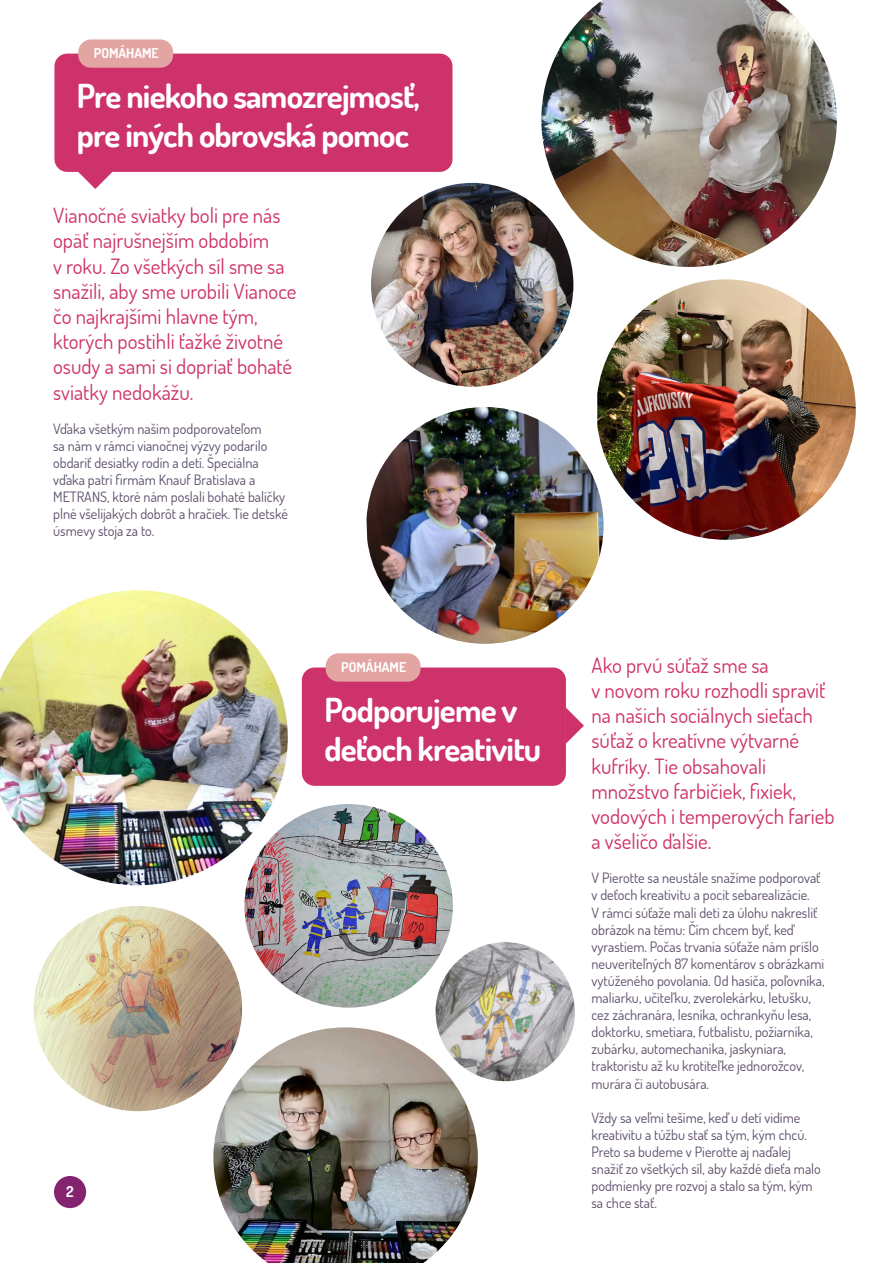
<style>
.page{position:relative;width:893px;height:1263px;background:#fff}
.page>*{position:absolute;margin:0;border:0;box-sizing:border-box;transform-origin:0 0}
.t1{font:700 33px/39.6px "Dosis";letter-spacing:-.025em;color:#fff}
.t2{font:21px/25.2px "Dosis";color:#cd326b}
.t3{font:700 15px "Dosis";color:#fff}
.t4{font:14.25px/17.1px "Dosis";color:#5d4d6a}
.t5{font:700 13.5px "Dosis";color:#fff}
</style>
<div class="page">
<img style="left:371px;top:183px;width:202px;height:204px">
<img style="left:541px;top:0;width:296px;height:267px">
<svg style="left:78px;top:172px;width:34px;height:17px"></svg>
<div style="left:54px;top:1176px;width:32px;height:32px;background:#84246e;border-radius:50%"></div>
<div style="left:54px;top:54px;width:398px;height:118px;background:#cd326b;border-radius:13px"></div>
<div style="left:78px;top:39px;width:95px;height:29px;background:#e3a5a2;border-radius:13px"></div>
<svg style="left:566px;top:708px;width:18px;height:36px"></svg>
<div style="left:302px;top:667px;width:264px;height:119px;background:#cd326b;border-radius:13px"></div>
<div style="left:326px;top:653px;width:94px;height:29px;background:#e3a5a2;border-radius:13px"></div>
<img style="left:597px;top:279px;width:259px;height:261px">
<img style="left:244px;top:804px;width:209px;height:204px">
<img style="left:366px;top:407px;width:238px;height:237px">
<img style="left:436px;top:942px;width:139px;height:139px;border-radius:70px">
<img style="left:34px;top:906px;width:208px;height:205px">
<img style="left:213px;top:1027px;width:265px;height:236px">
<img style="left:0;top:590px;width:288px;height:295px">
<p class="t5" style="left:94px;top:45px;width:66px">POMÁHAME</p>
<p class="t1" style="left:77px;top:75px;width:345px">Pre niekoho samozrejmosť,</p>
<p class="t1" style="left:77px;top:115px;width:334px">pre iných obrovská pomoc</p>
<p class="t2" style="left:53px;top:202px;width:229px">Vianočné sviatky boli pre nás opäť najrušnejším obdobím</p>
<p class="t2" style="left:53px;top:253px;width:245px">v roku. Zo všetkých síl sme sa snažili, aby sme urobili Vianoce čo najkrajšími hlavne tým, ktorých postihli ťažké životné osudy a sami si dopriať bohaté sviatky nedokážu.</p>
<p class="t4" style="left:53px;top:420px;width:210px">Vďaka všetkým našim podporovateľom</p>
<p class="t4" style="left:53px;top:437px;width:236px">sa nám v rámci vianočnej výzvy podarilo obdariť desiatky rodín a detí. Špeciálna vďaka patrí firmám Knauf Bratislava a METRANS, ktoré nám poslali bohaté balíčky plné všelijakých dobrôt a hračiek. Tie detské úsmevy stoja za to.</p>
<p class="t3" style="left:66px;top:1182px;width:9px">2</p>
<p class="t5" style="left:341px;top:659px;width:66px">POMÁHAME</p>
<p class="t2" style="left:591px;top:652px;width:179px">Ako prvú súťaž sme sa</p>
<p class="t2" style="left:591px;top:677px;width:245px">v novom roku rozhodli spraviť na našich sociálnych sieťach súťaž o kreatívne výtvarné kufríky. Tie obsahovali množstvo farbičiek, fixiek, vodových i temperových farieb a všeličo ďalšie.</p>
<p class="t4" style="left:591px;top:869px;width:234px">V Pierotte sa neustále snažíme podporovať v deťoch kreativitu a pocit sebarealizácie.<br>V rámci súťaže mali deti za úlohu nakresliť obrázok na tému: Čím chcem byť, keď vyrastiem. Počas trvania súťaže nám prišlo neuveriteľných 87 komentárov s obrázkami vytúženého povolania. Od hasiča, poľovníka, maliarku, učiteľku, zverolekárku, letušku, cez záchranára, lesníka, ochrankyňu lesa, doktorku, smetiara, futbalistu, požiarnika, zubárku, automechanika, jaskyniara, traktoristu až ku krotiteľke jednorožcov, murára či autobusára.</p>
<p class="t4" style="left:591px;top:1108px;width:217px">Vždy sa veľmi tešíme, keď u detí vidíme kreativitu a túžbu stať sa tým, kým chcú.</p>
<p class="t4" style="left:591px;top:1143px;width:231px">Preto sa budeme v Pierotte aj naďalej snažiť zo všetkých síl, aby každé dieťa malo podmienky pre rozvoj a stalo sa tým, kým</p>
<p class="t4" style="left:591px;top:1194px;width:67px">sa chce stať.</p>
<p class="t1" style="left:324px;top:689px;width:218px">Podporujeme v deťoch kreativitu</p>
</div>
